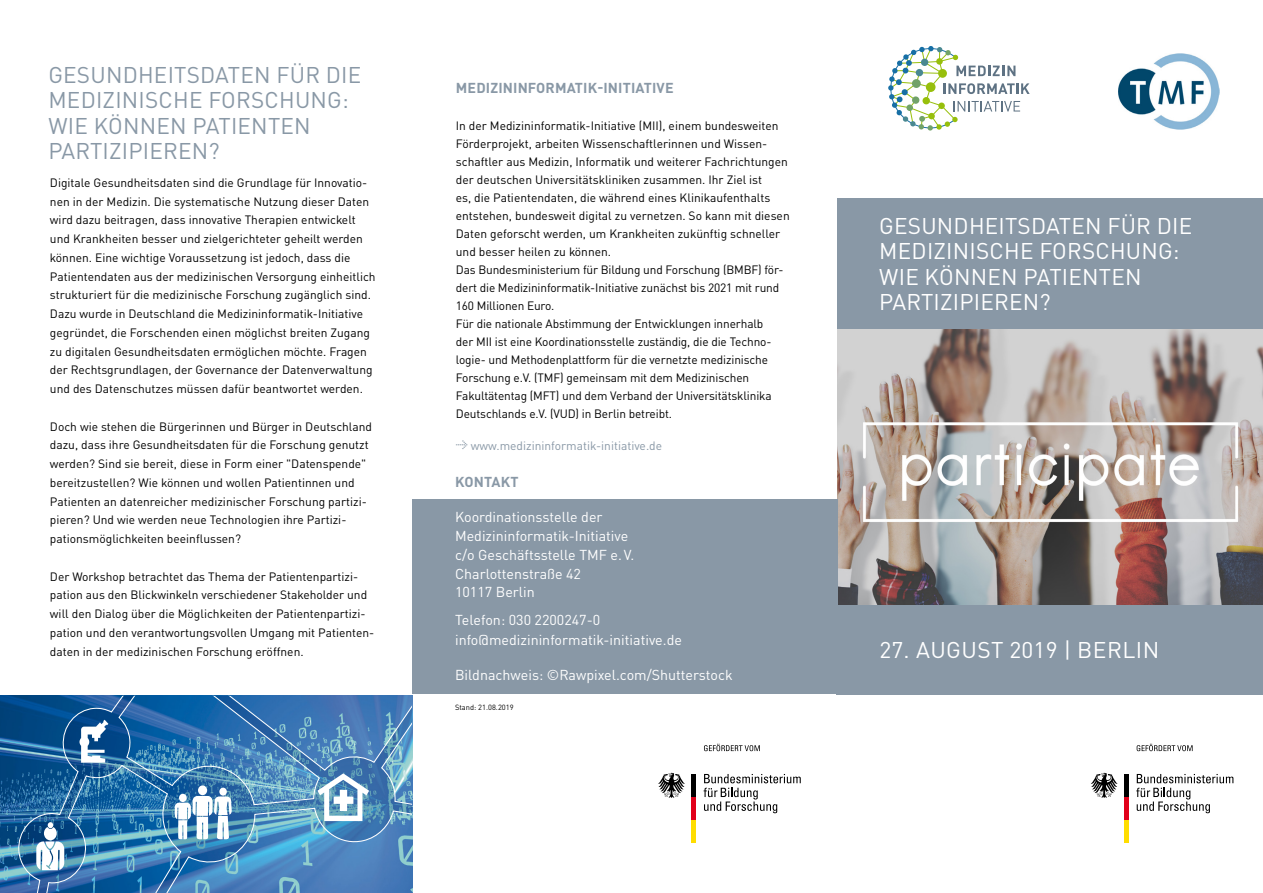
<style>
.page{position:relative;width:1263px;height:893px;background:#fff}
.page>*{position:absolute;margin:0;border:0;box-sizing:border-box;transform-origin:0 0}
.t1{font:22.5px "DINOT";letter-spacing:.01em;color:#fff}
.t2{font:22.5px "DINOT";letter-spacing:.01em;color:#8998a6}
.t3{font:14.25px/18.8px "DINOT";color:#fff}
.t4{font:700 14.25px "DINOT";letter-spacing:.01em;color:#8998a6}
.t5{font:12px/18.8px "DINOT";color:#000}
.t6{font:12px "DINOT";color:#8998a6}
.t7{font:7.5px "DINOT";color:#000}
.s1{font-family:"Punktpfeil"}
</style>
<div class="page">
<img style="left:838px;top:329px;width:425px;height:276px">
<div style="left:838px;top:198px;width:425px;height:131px;background:#8998a6"></div>
<div style="left:412px;top:499px;width:426px;height:195px;background:#8998a6"></div>
<div style="left:836px;top:605px;width:427px;height:89px;background:#8998a6"></div>
<svg style="left:703px;top:774px;width:98px;height:39px"></svg>
<hr style="left:692px;top:820px;width:4px;height:23px;background:#fd0">
<hr style="left:692px;top:797px;width:4px;height:23px;background:#e2001a">
<hr style="left:692px;top:774px;width:4px;height:23px;background:#000">
<svg style="left:658px;top:773px;width:27px;height:25px"></svg>
<svg style="left:704px;top:744px;width:56px;height:7px"></svg>
<svg style="left:888px;top:46px;width:142px;height:85px"></svg>
<img style="left:1118px;top:53px;width:101px;height:76px">
<svg style="left:1136px;top:774px;width:97px;height:39px"></svg>
<hr style="left:1124px;top:820px;width:4px;height:23px;background:#fd0">
<hr style="left:1124px;top:797px;width:4px;height:23px;background:#e2001a">
<hr style="left:1124px;top:774px;width:4px;height:23px;background:#000">
<svg style="left:1091px;top:773px;width:26px;height:25px"></svg>
<svg style="left:1137px;top:744px;width:55px;height:7px"></svg>
<svg style="left:0;top:696px;width:412px;height:197px;background:#3b7bb0"></svg>
<svg style="left:36px;top:822px;width:28px;height:48px"></svg>
<svg style="left:317px;top:773px;width:52px;height:48px"></svg>
<svg style="left:175px;top:785px;width:57px;height:55px"></svg>
<svg style="left:79px;top:720px;width:29px;height:43px"></svg>
<h1 class="t2" style="left:48px;top:58px;width:30px">Gesund</h1>
<h1 class="t2" style="left:138px;top:58px;width:30px">heitsdaten</h1>
<h1 class="t2" style="left:276px;top:58px;width:62px">für die</h1>
<h1 class="t2" style="left:48px;top:83px;width:14px">medizinisc</h1>
<h1 class="t2" style="left:173px;top:83px;width:77px">he forsc</h1>
<h1 class="t2" style="left:279px;top:83px;width:32px">hung</h1>
<h1 class="t2" style="left:342px;top:83px;width:8px">:</h1>
<h1 class="t2" style="left:48px;top:109px;width:91px">Wie können</h1>
<h1 class="t2" style="left:193px;top:109px;width:14px">patienten</h1>
<h1 class="t2" style="left:48px;top:134px;width:13px">partizipieren</h1>
<h1 class="t2" style="left:208px;top:134px;width:13px">?</h1>
<p class="t5" style="left:50px;top:172px;width:327px">Digitale Gesundheitsdaten sind die Grundlage für Innovatio&shy;nen in der Medizin. Die systematische Nutzung dieser Daten wird dazu beitragen, dass innovative Therapien entwickelt und Krankheiten besser und zielgerichteter geheilt werden können. Eine wichtige Voraussetzung ist jedoch, dass die Patientendaten aus der medizinischen Versorgung einheitlich strukturiert für die medizinische Forschung zugänglich sind.<br>Dazu wurde in Deutschland die Medizininformatik-Initiative gegründet, die Forschenden einen möglichst breiten Zugang zu digitalen Gesundheitsdaten ermöglichen möchte. Fragen der Rechtsgrundlagen, der Governance der Datenverwaltung und des Datenschutzes müssen dafür beantwortet werden.</p>
<p class="t5" style="left:50px;top:416px;width:324px">Doch wie stehen die Bürgerinnen und Bürger in Deutschland dazu, dass ihre Gesundheitsdaten für die Forschung genutzt werden? Sind sie bereit, diese in Form einer "Datenspende" bereitzustellen? Wie können und wollen Patientinnen und Patienten an datenreicher medizinischer Forschung partizi&shy;pieren? Und wie werden neue Technologien ihre Partizi&shy;pationsmöglichkeiten beeinflussen?</p>
<p class="t5" style="left:50px;top:566px;width:326px">Der Workshop betrachtet das Thema der Patientenpartizi&shy;pation aus den Blickwinkeln verschiedener Stakeholder und will den Dialog über die Möglichkeiten der Patientenpartizi&shy;pation und den verantwortungsvollen Umgang mit Patienten&shy;daten in der medizinischen Forschung eröffnen.</p>
<p class="t4" style="left:456px;top:77px;width:219px">MEDIZININFORMATIK-I NITIATIVE</p>
<p class="t5" style="left:456px;top:116px;width:335px;line-height:18px">In der Medizininformatik-Initiative (MII), einem bundesweiten Förderprojekt, arbeiten Wissenschaftlerinnen und Wissen&shy;schaftler aus Medizin, Informatik und weiterer Fachrichtungen der deutschen Universitätskliniken zusammen. Ihr Ziel ist<br>es, die Patientendaten, die während eines Klinikaufenthalts entstehen, bundesweit digital zu vernetzen. So kann mit diesen Daten geforscht werden, um Krankheiten zukünftig schneller und besser heilen zu können.<br>Das Bundesministerium für Bildung und Forschung (BMBF) för&shy;dert die Medizininformatik-Initiative zunächst bis 2021 mit rund 160 Millionen Euro.<br>Für die nationale Abstimmung der Entwicklungen innerhalb<br>der MII ist eine Koordinationsstelle zuständig, die die Techno&shy;logie- und Methodenplattform für die vernetzte medizinische Forschung e.V. (TMF) gemeinsam mit dem Medizinischen Fakultätentag (MFT) und dem Verband der Universitätsklinika Deutschlands e.V. (VUD) in Berlin betreibt.</p>
<p class="t6" style="left:456px;top:436px;width:208px"><span class="s1">a</span> www.medizininformatik-initiative.de</p>
<p class="t4" style="left:455px;top:471px;width:65px">KONTAKT</p>
<p class="t3" style="left:455px;top:506px;width:181px">Koordinationsstelle der<br>Medizininformatik-Initiative c/o Geschäftsstelle TMF e.V.<br>Charlottenstraße 42<br>10117 Berlin</p>
<p class="t3" style="left:455px;top:609px;width:228px;line-height:19.5px">Telefon: 030 2200247-0 info@medizininformatik-initiative.de</p>
<p class="t3" style="left:455px;top:664px;width:279px">Bildnachweis: ©Rawpixel.com/Shutterstock</p>
<p class="t7" style="left:455px;top:702px;width:60px">Stand: 21.08.2019</p>
<h1 class="t1" style="left:879px;top:208px;width:30px">Gesund</h1>
<h1 class="t1" style="left:969px;top:208px;width:30px">heitsdaten</h1>
<h1 class="t1" style="left:1107px;top:208px;width:62px">für die</h1>
<h1 class="t1" style="left:879px;top:234px;width:14px">medizinisc</h1>
<h1 class="t1" style="left:1004px;top:234px;width:77px">he forsc</h1>
<h1 class="t1" style="left:1110px;top:234px;width:32px">hung</h1>
<h1 class="t1" style="left:1173px;top:234px;width:8px">:</h1>
<h1 class="t1" style="left:879px;top:259px;width:14px">wie</h1>
<h1 class="t1" style="left:925px;top:259px;width:46px">können</h1>
<h1 class="t1" style="left:1023px;top:259px;width:14px">patienten</h1>
<h1 class="t1" style="left:879px;top:285px;width:13px">partizipieren</h1>
<h1 class="t1" style="left:1039px;top:285px;width:13px">?</h1>
<h1 class="t1" style="left:879px;top:633px;width:66px">27. August</h1>
<h1 class="t1" style="left:1009px;top:633px;width:137px">2019 | Berlin</h1>
</div>
